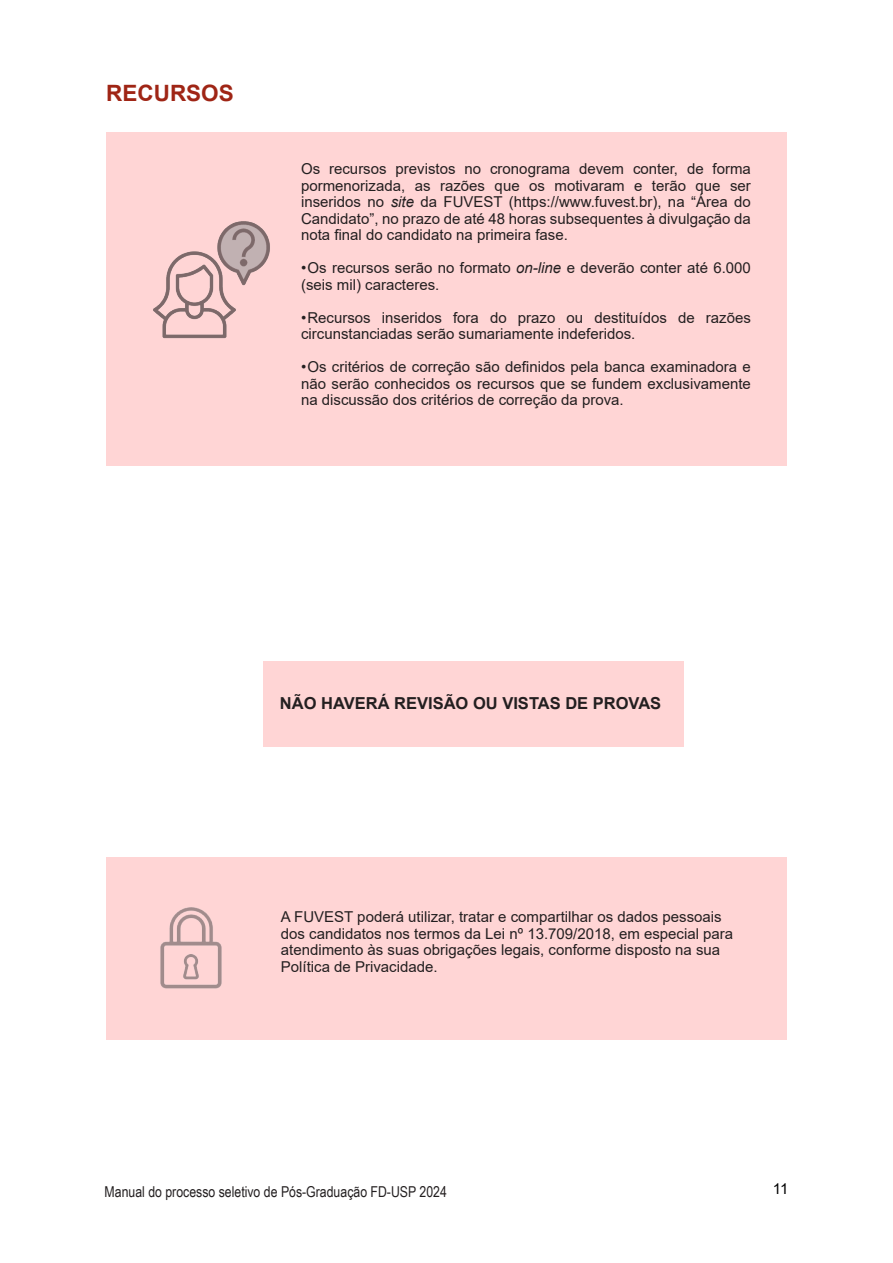
<style>
.page{position:relative;width:893px;height:1263px;background:#fff}
.page>*{position:absolute;margin:0;border:0;box-sizing:border-box;transform-origin:0 0}
.t1{font:700 22.5px "Arial";color:#9f2515}
.t2{font:700 16.5px "Arial";color:#231f20}
.Paragrafo_preto_comu{font:15px/16.5px "Arial";color:#231f20}
.t3{font:15px "Arial Narrow";color:#231f20}
.t4{font:15px "Arial";color:#000}
.s1{font-style:italic}
</style>
<div class="page">
<div style="left:106px;top:133px;width:681px;height:333px;background:#ffd5d5"></div>
<div style="left:263px;top:661px;width:421px;height:85px;background:#ffd5d5"></div>
<div style="left:106px;top:857px;width:681px;height:183px;background:#ffd5d5"></div>
<img style="left:153px;top:221px;width:117px;height:118px">
<img style="left:160px;top:907px;width:62px;height:82px">
<p class="t1" style="left:106px;top:78px;width:129px">RECURSOS</p>
<p class="Paragrafo_preto_comu" style="left:301px;top:160px;width:451px;text-align:justify">Os recursos previstos no cronograma devem conter, de forma pormenorizada, as razões que os motivaram e terão que ser inseridos no <span class="s1">site</span> da FUVEST (https://www.fuvest.br), na “Área do Candidato”, no prazo de até 48 horas subsequentes à divulgação da nota final do candidato na primeira fase.</p>
<p class="Paragrafo_preto_comu" style="left:301px;top:259px;width:451px">•Os recursos serão no formato <span class="s1">on-line</span> e deverão conter até 6.000 (seis mil) caracteres.</p>
<p class="Paragrafo_preto_comu" style="left:301px;top:309px;width:451px">•Recursos inseridos fora do prazo ou destituídos de razões circunstanciadas serão sumariamente indeferidos.</p>
<p class="Paragrafo_preto_comu" style="left:301px;top:358px;width:451px;text-align:justify">•Os critérios de correção são definidos pela banca examinadora e não serão conhecidos os recursos que se fundem exclusivamente na discussão dos critérios de correção da prova.</p>
<p class="t2" style="left:280px;top:692px;width:383px">NÃO HAVERÁ REVISÃO OU VISTAS DE PROVAS</p>
<p class="Paragrafo_preto_comu" style="left:281px;top:908px;width:454px">A FUVEST poderá utilizar, tratar e compartilhar os dados pessoais dos candidatos nos termos da Lei nº 13.709/2018, em especial para atendimento às suas obrigações legais, conforme disposto na sua Política de Privacidade.</p>
<p class="t3" style="left:105px;top:1181px;width:344px">Manual do processo seletivo de Pós-Graduação FD-USP 2024</p>
<p class="t4" style="left:773px;top:1178px;width:17px">11</p>
</div>
